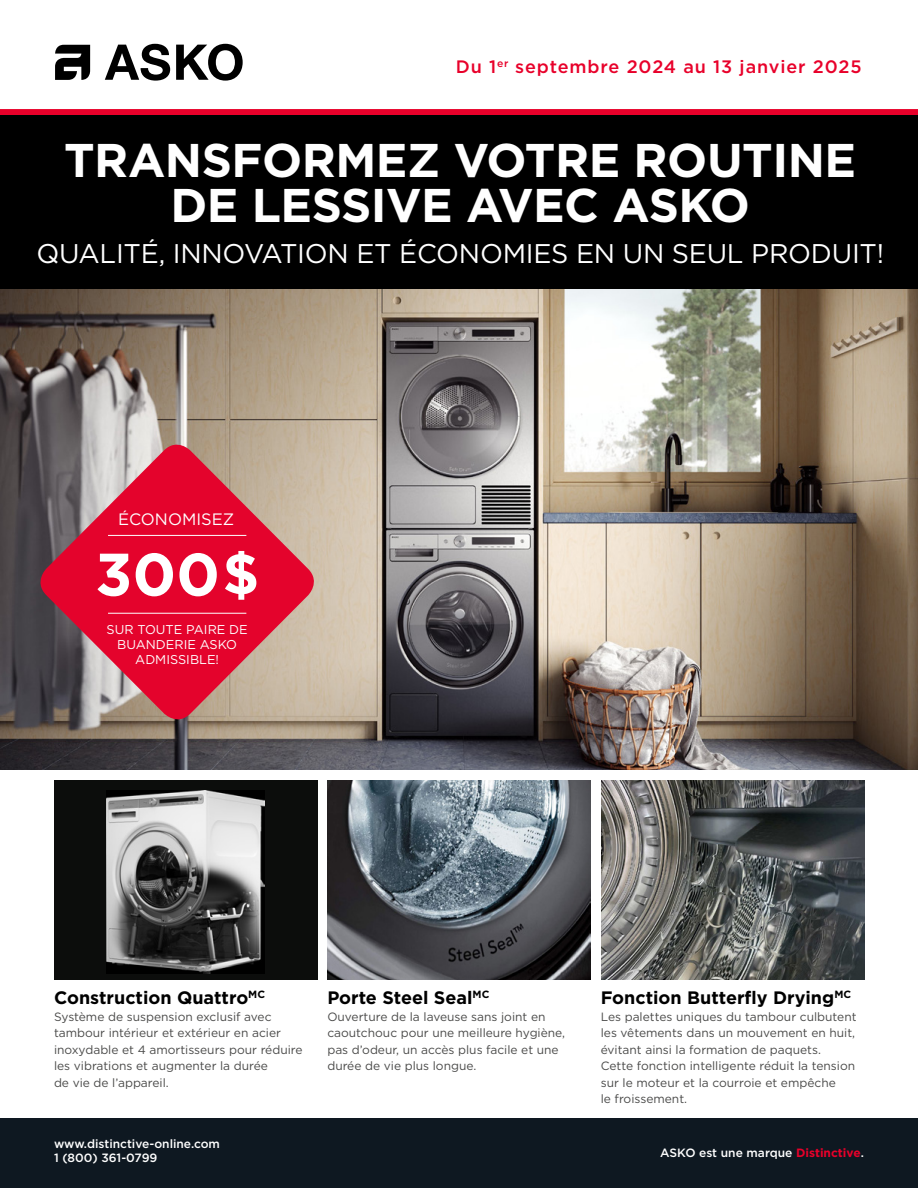
<style>
.page{position:relative;width:918px;height:1188px;background:#fff}
.page>*{position:absolute;margin:0;border:0;box-sizing:border-box;transform-origin:0 0}
.t1{font:700 60px "Gotham";color:#fff}
.t2{font:700 47.25px/45px "Gotham";letter-spacing:-.01em;color:#fff;text-align:center}
.t3{font:27px "Gotham";letter-spacing:-.01em;color:#fff}
.t4{font:700 18px "Gotham";color:#000}
.t5{font:500 18px "Gotham";letter-spacing:.05em;color:#e8002a}
.t6{font:16.5px "Gotham";color:#fff}
.t7{font:12.75px/15px "Gotham";color:#fff;text-align:center}
.t8{font:12px/16.5px "Gotham";color:#4a4a49}
.t9{font:500 12px/14.4px "Gotham";color:#fff}
.s1{font-size:57px}
.s2{font-weight:700;color:#e8002a}
</style>
<div class="page">
<div style="left:0;top:1118px;width:918px;height:70px;background:#0e1821"></div>
<div style="left:0;top:109px;width:918px;height:6px;background:#e8002a"></div>
<svg style="left:55px;top:44px;width:188px;height:37px"></svg>
<div style="left:0;top:115px;width:918px;height:174px;background:#000"></div>
<img style="left:0;top:289px;width:918px;height:481px">
<div style="left:54px;top:780px;width:263px;height:200px;background:#0c0d0c"></div>
<img style="left:107px;top:790px;width:158px;height:184px">
<img style="left:327px;top:780px;width:264px;height:200px">
<img style="left:601px;top:780px;width:264px;height:200px">
<svg style="left:33px;top:437px;width:288px;height:290px;background:#c14d5c"></svg>
<hr style="left:108px;top:613px;width:138px;height:1px;background:#fff">
<hr style="left:108px;top:535px;width:138px;height:1px;background:#fff">
<h3 class="t5" style="left:456px;top:55px;width:407px">Du 1<sup>er</sup> septembre 2024 au 13 janvier 2025</h3>
<h2 class="t2" style="left:64px;top:138px;width:794px">TRANSFORMEZ VOTRE ROUTINE<br>DE LESSIVE AVEC ASKO</h2>
<h3 class="t3" style="left:36px;top:236px;width:849px">QUALITÉ, INNOVATION ET ÉCONOMIES EN UN SEUL PRODUIT!</h3>
<h3 class="t6" style="left:118px;top:509px;width:118px">ÉCONOMISEZ</h3>
<h1 class="t1" style="left:95px;top:535px;width:166px">300<span class="s1">$</span></h1>
<p class="t7" style="left:107px;top:621px;width:143px">SUR TOUTE PAIRE DE<br>BUANDERIE ASKO<br>ADMISSIBLE!</p>
<h3 class="t4" style="left:54px;top:986px;width:213px">Construction Quattro<sup>MC</sup></h3>
<p class="t8" style="left:54px;top:1008px;width:250px">Système de suspension exclusif avec tambour intérieur et extérieur en acier inoxydable et 4 amortisseurs pour réduire les vibrations et augmenter la durée<br>de vie de l’appareil.</p>
<p class="t9" style="left:54px;top:1136px;width:168px">www.distinctive-online.com<br>1 (800) 361-0799</p>
<h3 class="t4" style="left:327px;top:986px;width:164px">Porte Steel Seal<sup>MC</sup></h3>
<p class="t8" style="left:327px;top:1008px;width:239px">Ouverture de la laveuse sans joint en caoutchouc pour une meilleure hygiène, pas d’odeur, un accès plus facile et une durée de vie plus longue.</p>
<h3 class="t4" style="left:601px;top:986px;width:252px">Fonction Butterfly Drying<sup>MC</sup></h3>
<p class="t8" style="left:601px;top:1008px;width:257px">Les palettes uniques du tambour culbutent les vêtements dans un mouvement en huit, évitant ainsi la formation de paquets.<br>Cette fonction intelligente réduit la tension sur le moteur et la courroie et empêche<br>le froissement.</p>
<p class="t9" style="left:660px;top:1146px;width:205px">ASKO est une marque <span class="s2">Distinctive</span>.</p>
</div>
